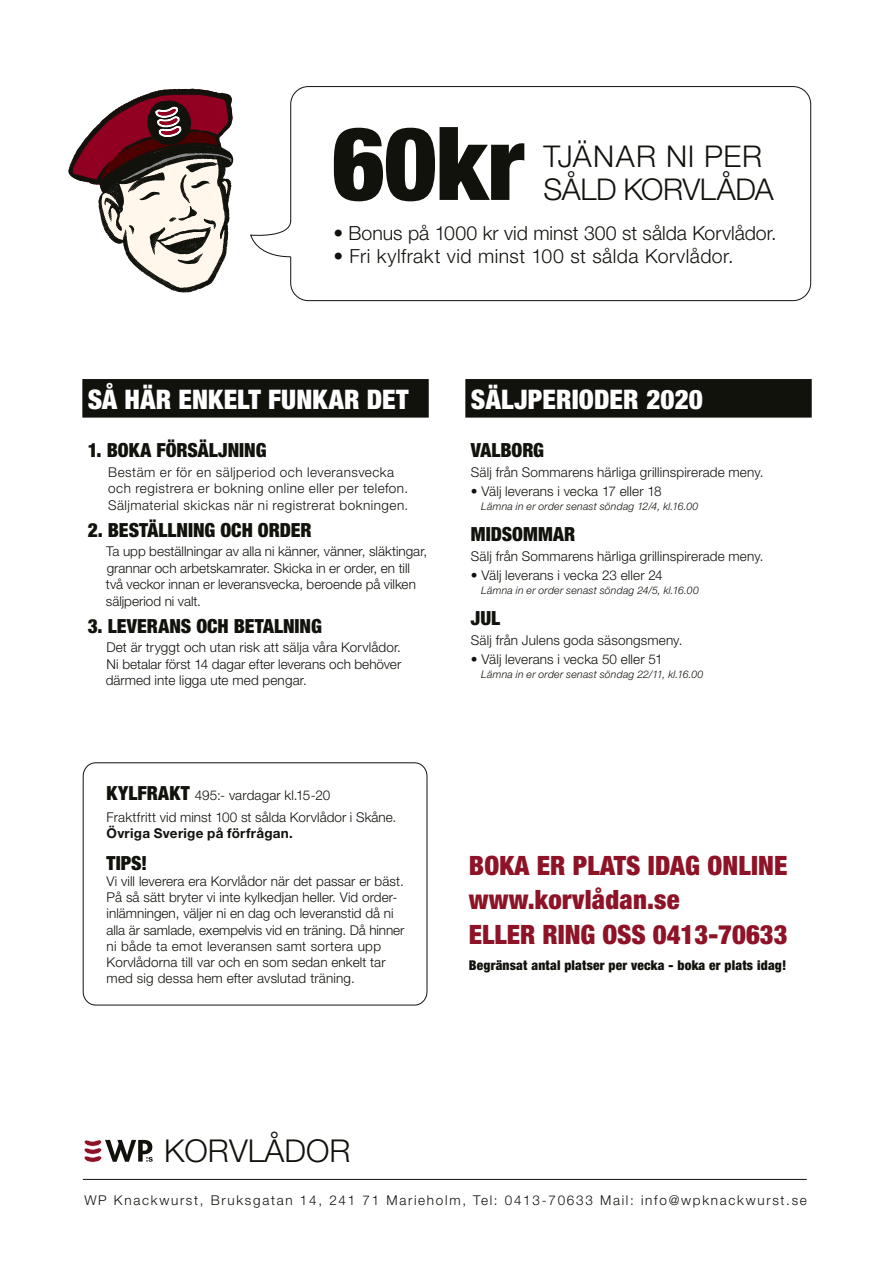
<style>
.page{position:relative;width:893px;height:1263px;background:#fff}
.page>*{position:absolute;margin:0;border:0;box-sizing:border-box;transform-origin:0 0}
.t1{font:900 condensed 102px "Helvetica Neue LT Std";color:#12120d}
.t2{font:300 31.5px "Helvetica Neue LT Std";color:#12120d}
.t3{font:300 30px/33px "Helvetica Neue LT Std";letter-spacing:-.01em;color:#12120d}
.t4{font:900 condensed 27px "Helvetica Neue LT Std";letter-spacing:.005em;color:#fff}
.t5{font:900 condensed 26.7px/34.5px "Helvetica Neue LT Std";letter-spacing:.01em;color:#8e1326}
.t6{font:900 condensed 19.5px "Helvetica Neue LT Std";color:#12120d}
.t7{font:300 19.5px "Helvetica Neue LT Std";letter-spacing:.015em;color:#12120d}
.t8{font:300 13.5px/16.2px "Helvetica Neue LT Std";letter-spacing:.005em;color:#12120d}
.t9{font:300 13.5px/16.5px "Helvetica Neue LT Std";letter-spacing:.035em;color:#12120d}
.t10{font:300 13.5px "Helvetica Neue LT Std";letter-spacing:.125em;color:#12120d}
.t11{font:900 condensed 13.5px "Helvetica Neue LT Std";letter-spacing:.015em;color:#12120d}
.t12{font:700 13.5px "Helvetica Neue LT Std";letter-spacing:.02em;color:#12120d}
.t13{font:italic 300 10.5px "Helvetica Neue LT Std";letter-spacing:.015em;color:#12120d}
.s1{font-weight:900;font-stretch:condensed;font-size:19.5px}
</style>
<div class="page">
<div style="left:83px;top:762px;width:344px;height:243px;border:1px solid #12120d;border-radius:13px"></div>
<hr style="left:83px;top:1179px;width:724px;height:1px;background:#12120d">
<svg style="left:84px;top:1140px;width:69px;height:23px"></svg>
<div style="left:465px;top:379px;width:346px;height:38px;background:#12120d"></div>
<div style="left:83px;top:379px;width:346px;height:38px;background:#12120d"></div>
<svg style="left:68px;top:89px;width:166px;height:204px"></svg>
<div style="left:290px;top:86px;width:521px;height:215px;border:1px solid #12120d;border-radius:18px"></div>
<svg style="left:250px;top:220px;width:41px;height:37px"></svg>
<h1 class="t1" style="left:332px;top:101px;width:193px">60kr</h1>
<h3 class="t7" style="left:333px;top:221px;width:445px">• Bonus på 1000 kr vid minst 300 st sålda Korvlådor.</h3>
<h3 class="t7" style="left:333px;top:245px;width:402px">• Fri kylfrakt vid minst 100 st sålda Korvlådor.</h3>
<h3 class="t3" style="left:543px;top:139px;width:232px">TJÄNAR NI PER<br>SÅLD KORVLÅDA</h3>
<h3 class="t4" style="left:88px;top:383px;width:322px">SÅ HÄR ENKELT FUNKAR DET</h3>
<h3 class="t6" style="left:88px;top:438px;width:180px">1. BOKA FÖRSÄLJNING</h3>
<p class="t9" style="left:108px;top:463px;width:302px">Bestäm er för en säljperiod och leveransvecka och registrera er bokning online eller per telefon.<br>Säljmaterial skickas när ni registrerat bokningen.</p>
<h3 class="t6" style="left:88px;top:518px;width:225px">2. BESTÄLLNING OCH ORDER</h3>
<p class="t8" style="left:106px;top:543px;width:323px">Ta upp beställningar av alla ni känner, vänner, släktingar, grannar och arbetskamrater. Skicka in er order, en till två veckor innan er leveransvecka, beroende på vilken säljperiod ni valt.</p>
<h3 class="t6" style="left:88px;top:614px;width:236px">3. LEVERANS OCH BETALNING</h3>
<p class="t8" style="left:106px;top:639px;width:297px;text-align:justify">Det är tryggt och utan risk att sälja våra Korvlådor.<br>Ni betalar först 14 dagar efter leverans och behöver därmed inte ligga ute med pengar.</p>
<p class="t8" style="left:107px;top:783px;width:291px;line-height:22.5px"><span class="s1">KYLFRAKT</span> 495:- vardagar kl.15-20<br>Fraktfritt vid minst 100 st sålda Korvlådor i Skåne.</p>
<p class="t12" style="left:107px;top:825px;width:188px">Övriga Sverige på förfrågan.</p>
<h3 class="t6" style="left:107px;top:851px;width:42px">TIPS!</h3>
<p class="t8" style="left:107px;top:873px;width:299px">Vi vill leverera era Korvlådor när det passar er bäst.<br>På så sätt bryter vi inte kylkedjan heller. Vid order&shy;inlämningen, väljer ni en dag och leveranstid då ni alla är samlade, exempelvis vid en träning. Då hinner ni både ta emot leveransen samt sortera upp Korvlådorna till var och en som sedan enkelt tar med sig dessa hem efter avslutad träning.</p>
<h3 class="t4" style="left:471px;top:383px;width:233px">SÄLJPERIODER 2020</h3>
<h3 class="t6" style="left:471px;top:438px;width:75px">VALBORG</h3>
<p class="t8" style="left:471px;top:463px;width:294px">Sälj från Sommarens härliga grillinspirerade meny.</p>
<p class="t8" style="left:471px;top:483px;width:192px">• Välj leverans i vecka 17 eller 18</p>
<p class="t13" style="left:481px;top:500px;width:219px">Lämna in er order senast söndag 12/4, kl.16.00</p>
<h3 class="t6" style="left:471px;top:522px;width:106px">MIDSOMMAR</h3>
<p class="t8" style="left:471px;top:547px;width:294px">Sälj från Sommarens härliga grillinspirerade meny.</p>
<p class="t8" style="left:471px;top:567px;width:193px">• Välj leverans i vecka 23 eller 24</p>
<p class="t13" style="left:481px;top:584px;width:219px">Lämna in er order senast söndag 24/5, kl.16.00</p>
<h3 class="t6" style="left:471px;top:606px;width:31px">JUL</h3>
<p class="t8" style="left:471px;top:631px;width:213px">Sälj från Julens goda säsongsmeny.</p>
<p class="t8" style="left:471px;top:651px;width:193px">• Välj leverans i vecka 50 eller 51</p>
<p class="t13" style="left:481px;top:668px;width:224px">Lämna in er order senast söndag 22/11, kl.16.00</p>
<h3 class="t5" style="left:469px;top:848px;width:320px">BOKA ER PLATS IDAG ONLINE www.korvlådan.se<br>ELLER RING OSS 0413-70633</h3>
<p class="t11" style="left:469px;top:956px;width:319px">Begränsat antal platser per vecka - boka er plats idag!</p>
<h2 class="t2" style="left:164px;top:1132px;width:188px">KORVLÅDOR</h2>
<p class="t10" style="left:84px;top:1191px;width:724px">WP Knackwurst, Bruksgatan 14, 241 71 Marieholm, Tel: 0413-70633 Mail: info@wpknackwurst.se</p>
</div>
